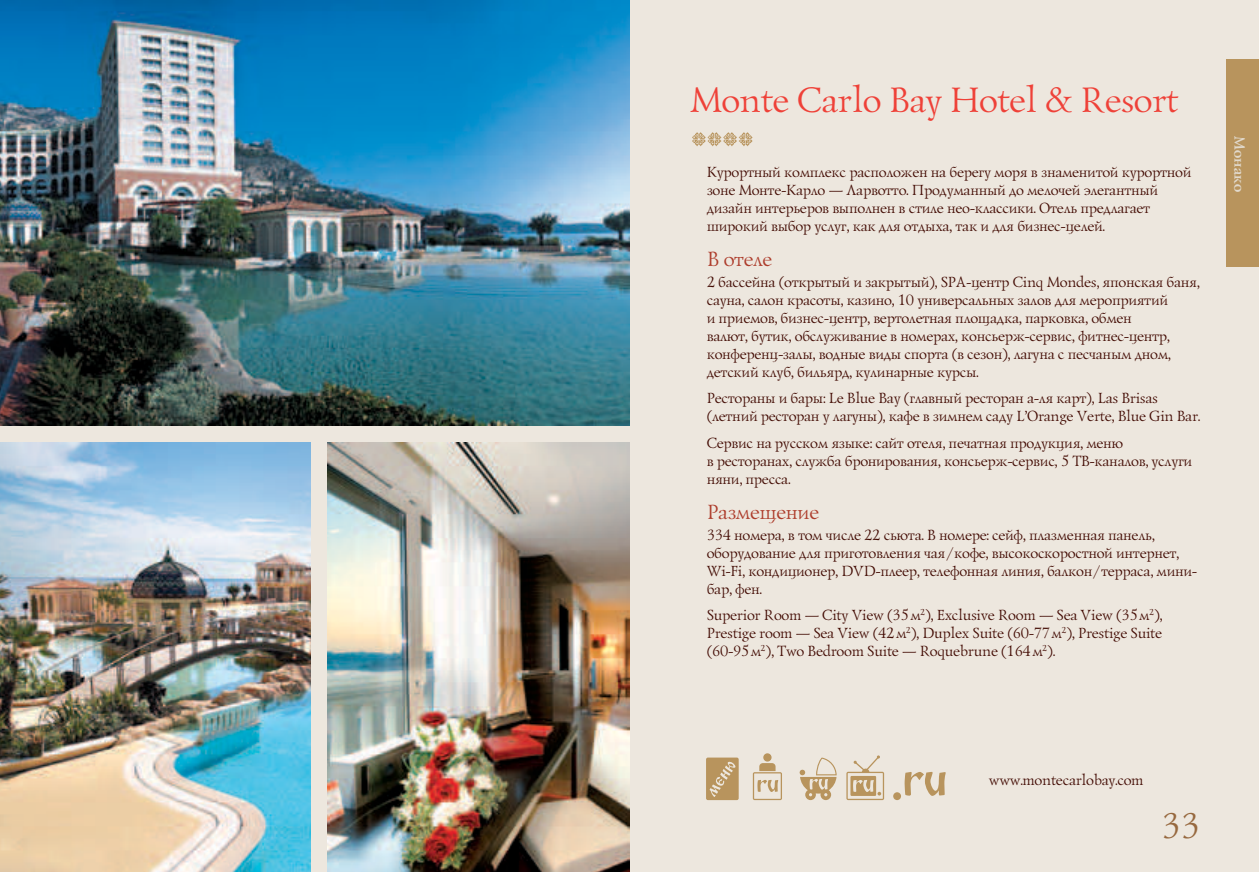
<style>
.page{position:relative;width:1259px;height:872px;background:#fff}
.page>*{position:absolute;margin:0;border:0;box-sizing:border-box;transform-origin:0 0}
.t1{font:36px "Lazurski C";color:#ef4138}
.t2{font:36px "Lazurski C";color:#97693f}
.t3{font:21px "Lazurski C";color:#ad3c2b}
.t4{font:15px/18px "Lazurski C";color:#410901}
.t5{font:700 15px "Lazurski C";color:#e1d9cc}
</style>
<div class="page">
<div style="left:0;top:0;width:629px;height:872px;background:#ede7de"></div>
<div style="left:629px;top:0;width:630px;height:872px;background:#ede7de"></div>
<svg style="left:692px;top:132px;width:60px;height:14px"></svg>
<div style="left:1226px;top:60px;width:33px;height:207px;background:#b8945d"></div>
<img style="left:0;top:442px;width:310px;height:430px">
<img style="left:0;top:0;width:629px;height:425px">
<img style="left:327px;top:442px;width:302px;height:430px">
<svg style="left:799px;top:757px;width:37px;height:43px"></svg>
<div style="left:763px;top:753px;width:8px;height:8px;background:#b8945d;border-radius:50%"></div>
<svg style="left:753px;top:763px;width:29px;height:37px"></svg>
<svg style="left:904px;top:772px;width:41px;height:24px"></svg>
<div style="left:893px;top:792px;width:8px;height:8px;background:#b8945d;border-radius:50%"></div>
<svg style="left:706px;top:757px;width:32px;height:43px"></svg>
<svg style="left:846px;top:755px;width:38px;height:45px"></svg>
<h1 class="t1" style="left:688px;top:79px;width:489px">Monte Carlo Bay Hotel &amp; Resort</h1>
<p class="t4" style="left:706px;top:163px;width:486px">Курортный комплекс расположен на берегу моря в знаменитой курортной зоне Монте-Карло — Ларвотто. Продуманный до мелочей элегантный дизайн интерьеров выполнен в стиле нео-классики. Отель предлагает широкий выбор услуг, как для отдыха, так и для бизнес-целей.</p>
<h2 class="t3" style="left:706px;top:246px;width:66px">В отеле</h2>
<p class="t4" style="left:706px;top:273px;width:494px">2 бассейна (открытый и закрытый), SPA-центр Cinq Mondes, японская баня, сауна, салон красоты, казино, 10 универсальных залов для мероприятий<br>и приемов, бизнес-центр, вертолетная площадка, парковка, обмен<br>валют, бутик, обслуживание в номерах, консьерж-сервис, фитнес-центр, конференц-залы, водные виды спорта (в сезон), лагуна с песчаным дном, детский клуб, бильярд, кулинарные курсы.</p>
<p class="t4" style="left:706px;top:389px;width:495px">Рестораны и бары: Le Blue Bay (главный ресторан а-ля карт), Las Brisas (летний ресторан у лагуны), кафе в зимнем саду L’Orange Verte, Blue Gin Bar.</p>
<p class="t4" style="left:706px;top:434px;width:487px">Сервис на русском языке: сайт отеля, печатная продукция, меню<br>в ресторанах, служба бронирования, консьерж-сервис, 5 ТВ-каналов, услуги няни, пресса.</p>
<h2 class="t3" style="left:706px;top:499px;width:113px">Размещение</h2>
<p class="t4" style="left:706px;top:526px;width:492px">334 номера, в том числе 22 сьюта. В номере: сейф, плазменная панель, оборудование для приготовления чая/кофе, высокоскоростной интернет, Wi-Fi, кондиционер, DVD-плеер, телефонная линия, балкон/терраса, мини&shy;бар, фен.</p>
<p class="t4" style="left:706px;top:606px;width:457px;text-align:justify">Superior Room — City View (35м<sup>2</sup>), Exclusive Room — Sea View (35м<sup>2</sup>), Prestige room — Sea View (42м<sup>2</sup>), Duplex Suite (60‑77м<sup>2</sup>), Prestige Suite (60‑95м<sup>2</sup>), Two Bedroom Suite — Roquebrune (164м<sup>2</sup>).</p>
<p class="t5" style="left:1248px;top:135px;width:59px;rotate:90deg">Монако</p>
<p class="t4" style="left:988px;top:771px;width:156px">www.montecarlobay.com</p>
<h1 class="t2" style="left:1159px;top:805px;width:40px">33</h1>
</div>
